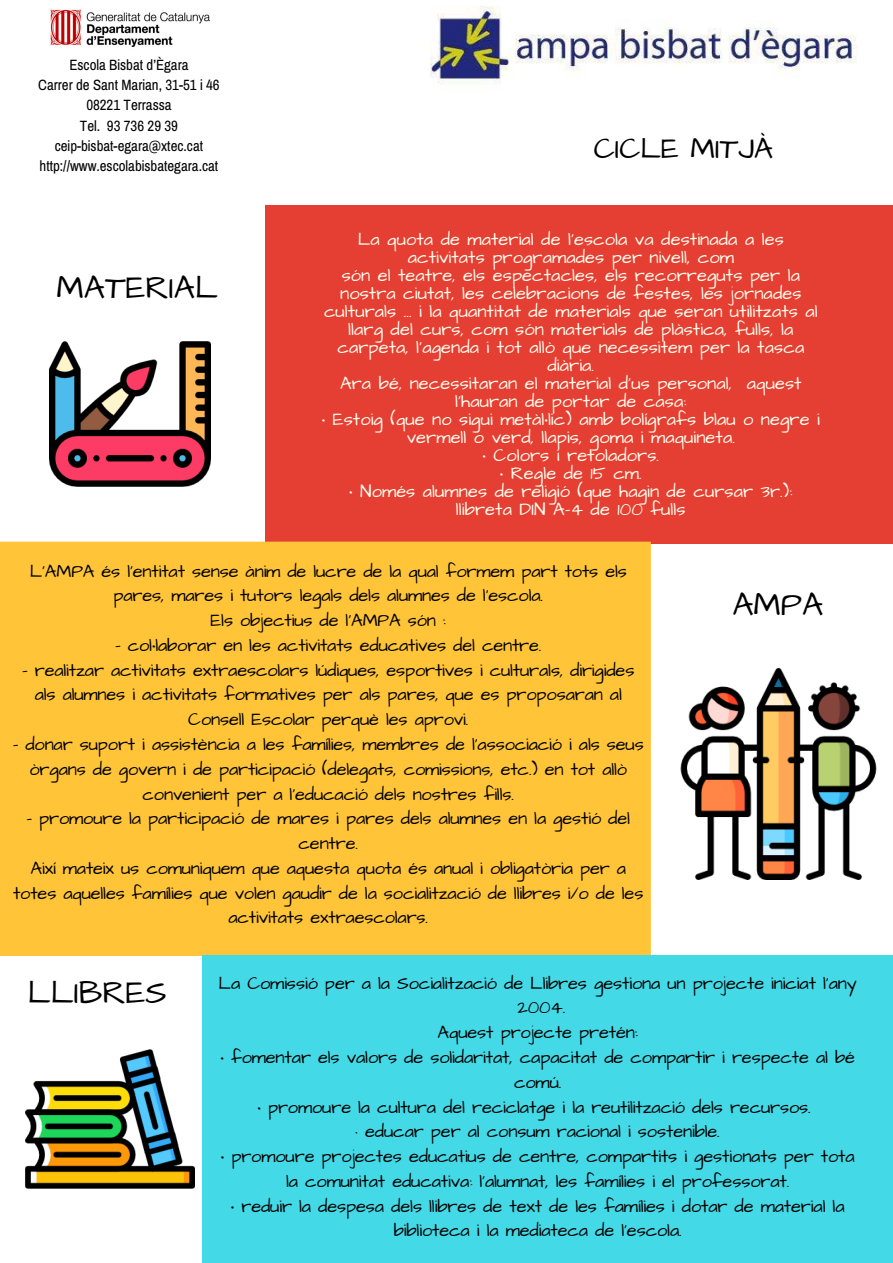
<style>
.page{position:relative;width:893px;height:1263px;background:#fff}
.page>*{position:absolute;margin:0;border:0;box-sizing:border-box;transform-origin:0 0}
.t1{font:33.15px "Architects Daughter";color:#000}
.t2{font:29.85px "Architects Daughter";color:#000}
.t3{font:18.15px/24.8px "Architects Daughter";letter-spacing:-.005em;color:#000;text-align:center}
.t4{font:18.15px/18px "Architects Daughter";letter-spacing:.005em;color:#fffff0;text-align:center}
.t5{font:14.85px/20.2px "Archivo Narrow";color:#000;text-align:center}
</style>
<div class="page">
<div style="left:265px;top:205px;width:628px;height:339px;background:#e43f32"></div>
<div style="left:0;top:542px;width:651px;height:414px;background:#ffc438"></div>
<div style="left:203px;top:955px;width:690px;height:308px;background:#44d9e6"></div>
<img style="left:680px;top:669px;width:197px;height:210px">
<img style="left:50px;top:341px;width:161px;height:146px">
<img style="left:26px;top:1049px;width:169px;height:140px">
<img style="left:50px;top:9px;width:160px;height:38px">
<img style="left:430px;top:7px;width:427px;height:78px">
<p class="t5" style="left:38px;top:54px;width:183px">Escola Bisbat d’Ègara<br>Carrer de Sant Marian, 31-51 i 46<br>08221 Terrassa<br>Tel. 93 736 29 39 ceip-bisbat-egara@xtec.cat http://www.escolabisbategara.cat</p>
<h1 class="t1" style="left:57px;top:266px;width:163px">MATERIAL</h1>
<h2 class="t2" style="left:594px;top:128px;width:181px">CICLE MITJÀ</h2>
<p class="t4" style="left:324px;top:230px;width:495px">La quota de material de l’escola va destinada a les activitats programades per nivell, com<br>són el teatre, els espectacles, els recorreguts per la nostra ciutat, les celebracions de festes, les jornades culturals ... i la quantitat de materials que seran utilitzats al llarg del curs, com són materials de plàstica, fulls, la carpeta, l’agenda i tot allò que necessitem per la tasca diària.<br>Ara bé, necessitaran el material d’us personal, aquest l’hauran de portar de casa:</p>
<p class="t4" style="left:322px;top:410px;width:499px">• Estoig (que no sigui metàl•lic) amb bolígrafs blau o negre i vermell o verd, llapis, goma i maquineta.</p>
<p class="t4" style="left:482px;top:446px;width:178px">• Colors i retoladors.</p>
<p class="t4" style="left:500px;top:465px;width:143px">• Regle de 15 cm.</p>
<p class="t4" style="left:349px;top:483px;width:445px">• Només alumnes de religió (que hagin de cursar 3r.): llibreta DIN A-4 de 100 fulls</p>
<p class="t3" style="left:30px;top:559px;width:599px">L’AMPA és l'entitat sense ànim de lucre de la qual formem part tots els pares, mares i tutors legals dels alumnes de l'escola.<br>Els objectius de l’AMPA són :</p>
<p class="t3" style="left:115px;top:633px;width:428px">- col•laborar en les activitats educatives del centre.</p>
<p class="t3" style="left:22px;top:658px;width:614px">- realitzar activitats extraescolars lúdiques, esportives i culturals, dirigides als alumnes i activitats formatives per als pares, que es proposaran al<br>Consell Escolar perquè les aprovi.</p>
<p class="t3" style="left:13px;top:732px;width:632px">- donar suport i assistència a les famílies, membres de l’associació i als seus òrgans de govern i de participació (delegats, comissions, etc.) en tot allò convenient per a l’educació dels nostres fills.</p>
<p class="t3" style="left:13px;top:807px;width:632px">- promoure la participació de mares i pares dels alumnes en la gestió del centre.<br>Així mateix us comuniquem que aquesta quota és anual i obligatòria per a totes aquelles famílies que volen gaudir de la socialització de llibres i/o de les activitats extraescolars.</p>
<h1 class="t1" style="left:732px;top:582px;width:92px">AMPA</h1>
<h1 class="t1" style="left:28px;top:971px;width:140px">LLIBRES</h1>
<p class="t3" style="left:219px;top:971px;width:640px">La Comissió per a la Socialització de Llibres gestiona un projecte iniciat l’any<br>2004.<br>Aquest projecte pretén:</p>
<p class="t3" style="left:220px;top:1045px;width:636px">• fomentar els valors de solidaritat, capacitat de compartir i respecte al bé comú.</p>
<p class="t3" style="left:257px;top:1095px;width:555px">• promoure la cultura del reciclatge i la reutilització dels recursos. · educar per al consum racional i sostenible.</p>
<p class="t3" style="left:221px;top:1144px;width:635px">• promoure projectes educatius de centre, compartits i gestionats per tota la comunitat educativa: l’alumnat, les famílies i el professorat.</p>
<p class="t3" style="left:231px;top:1194px;width:615px">• reduir la despesa dels llibres de text de les famílies i dotar de material la biblioteca i la mediateca de l’escola.</p>
</div>
